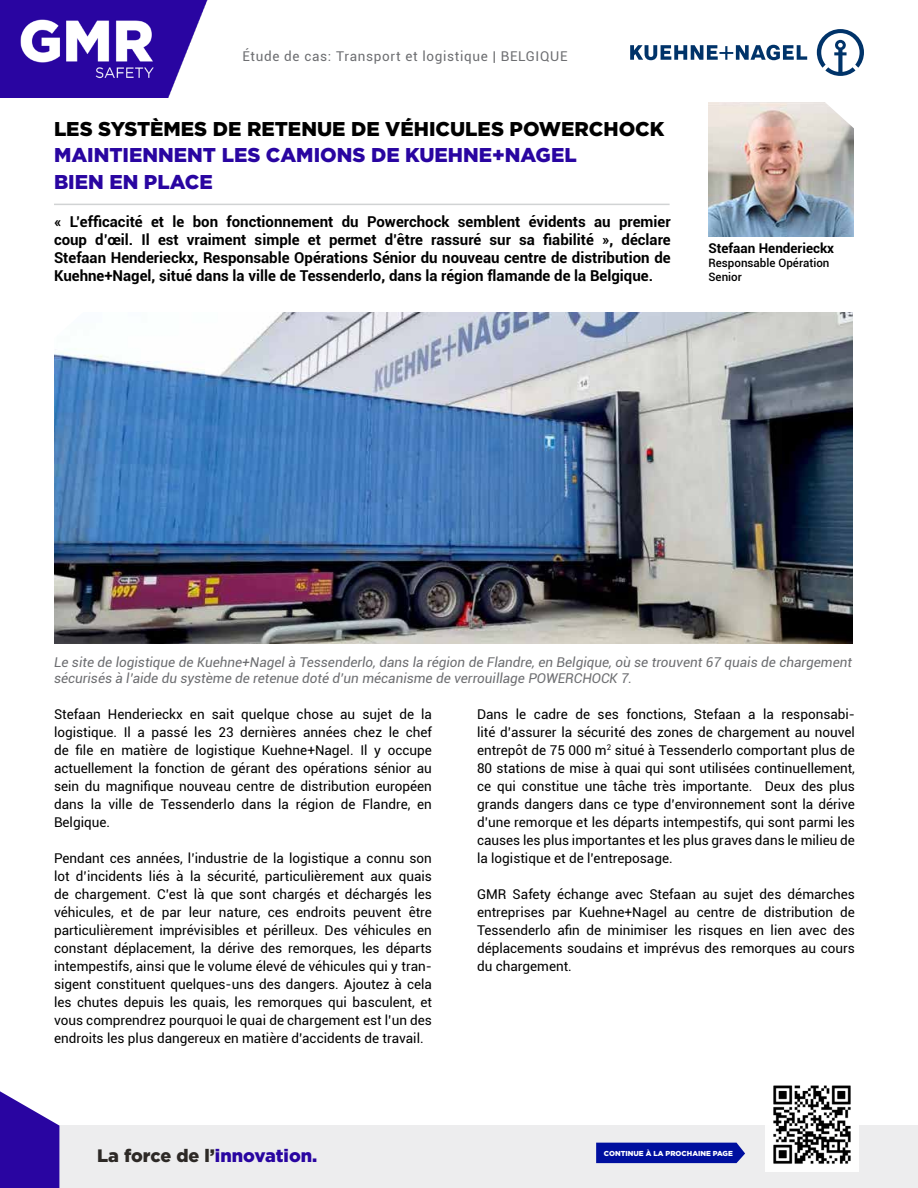
<style>
.page{position:relative;width:918px;height:1188px;background:#fff}
.page>*{position:absolute;margin:0;border:0;box-sizing:border-box;transform-origin:0 0}
.t1{font:900 19.95px/26.1px "Gotham";color:#2905a1}
.t2{font:900 19.95px "Gotham";color:#000}
.t3{font:900 18px "Gotham";color:#2d2926}
.t4{font:700 15px/18px "Roboto";color:#000;text-align:justify}
.t5{font:13.5px/18px "Roboto";color:#000;text-align:justify}
.t6{font:italic 13.5px/16.2px "Roboto";color:#6d6e71}
.t7{font:13.5px "Roboto";letter-spacing:.05em;color:#6d6e71}
.t8{font:700 13.5px "Roboto";color:#000}
.t9{font:500 11.55px/14px "Roboto";color:#000}
.t10{font:900 7.2px "Gotham";color:#fff}
.s1{color:#2905a1}
</style>
<div class="page">
<div style="left:0;top:1125px;width:918px;height:63px;background:#ededee"></div>
<svg style="left:0;top:1091px;width:59px;height:97px"></svg>
<img style="left:0;top:0;width:208px;height:97px">
<img style="left:709px;top:102px;width:145px;height:134px">
<img style="left:54px;top:312px;width:798px;height:332px">
<svg style="left:54px;top:312px;width:59px;height:26px"></svg>
<svg style="left:813px;top:102px;width:41px;height:30px"></svg>
<svg style="left:630px;top:29px;width:234px;height:47px"></svg>
<img style="left:765px;top:1085px;width:94px;height:86px">
<hr style="left:54px;top:204px;width:616px;height:1px;background:#d1d3d4">
<div style="left:596px;top:1143px;width:149px;height:20px;background:#000f9f"></div>
<p class="t7" style="left:242px;top:47px;width:326px">Étude de cas: Transport et logistique | BELGIQUE</p>
<h1 class="t2" style="left:54px;top:115px;width:612px">LES SYSTÈMES DE RETENUE DE VÉHICULES POWERCHOCK</h1>
<h1 class="t1" style="left:54px;top:142px;width:524px">MAINTIENNENT LES CAMIONS DE KUEHNE+NAGEL<br>BIEN EN PLACE</h1>
<p class="t4" style="left:54px;top:212px;width:618px">« L’efficacité et le bon fonctionnement du Powerchock semblent évidents au premier coup d’œil. Il est vraiment simple et permet d’être rassuré sur sa fiabilité », déclare Stefaan Henderieckx, Responsable Opérations Sénior du nouveau centre de distribution de Kuehne+Nagel, situé dans la ville de Tessenderlo, dans la région flamande de la Belgique.</p>
<p class="t8" style="left:708px;top:239px;width:127px">Stefaan Henderieckx</p>
<p class="t9" style="left:708px;top:255px;width:123px">Responsable Opération<br>Senior</p>
<p class="t6" style="left:54px;top:653px;width:800px">Le site de logistique de Kuehne+Nagel à Tessenderlo, dans la région de Flandre, en Belgique, où se trouvent 67 quais de chargement sécurisés à l’aide du système de retenue doté d’un mécanisme de verrouillage POWERCHOCK 7.</p>
<p class="t5" style="left:54px;top:705px;width:380px">Stefaan Henderieckx en sait quelque chose au sujet de la logistique. Il a passé les 23 dernières années chez le chef de file en matière de logistique Kuehne+Nagel. Il y occupe actuellement la fonction de gérant des opérations sénior au sein du magnifique nouveau centre de distribution européen dans la ville de Tessenderlo dans la région de Flandre, en Belgique.</p>
<p class="t5" style="left:54px;top:849px;width:380px">Pendant ces années, l’industrie de la logistique a connu son lot d’incidents liés à la sécurité, particulièrement aux quais de chargement. C’est là que sont chargés et déchargés les véhicules, et de par leur nature, ces endroits peuvent être particulièrement imprévisibles et périlleux. Des véhicules en constant déplacement, la dérive des remorques, les départs intempestifs, ainsi que le volume élevé de véhicules qui y tran&shy;sigent constituent quelques-uns des dangers. Ajoutez à cela les chutes depuis les quais, les remorques qui basculent, et vous comprendrez pourquoi le quai de chargement est l’un des endroits les plus dangereux en matière d’accidents de travail.</p>
<h2 class="t3" style="left:97px;top:1143px;width:222px">La force de l’<span class="s1">innovation.</span></h2>
<p class="t5" style="left:477px;top:704px;width:379px">Dans le cadre de ses fonctions, Stefaan a la responsabi&shy;lité d’assurer la sécurité des zones de chargement au nouvel entrepôt de 75 000 m<sup>2</sup> situé à Tessenderlo comportant plus de 80 stations de mise à quai qui sont utilisées continuellement, ce qui constitue une tâche très importante. Deux des plus grands dangers dans ce type d’environnement sont la dérive d’une remorque et les départs intempestifs, qui sont parmi les causes les plus importantes et les plus graves dans le milieu de la logistique et de l’entreposage.</p>
<p class="t5" style="left:477px;top:884px;width:379px">GMR Safety échange avec Stefaan au sujet des démarches entreprises par Kuehne+Nagel au centre de distribution de Tessenderlo afin de minimiser les risques en lien avec des déplacements soudains et imprévus des remorques au cours du chargement.</p>
<p class="t10" style="left:604px;top:1149px;width:131px">CONTINUE À LA PROCHAINE PAGE</p>
</div>
